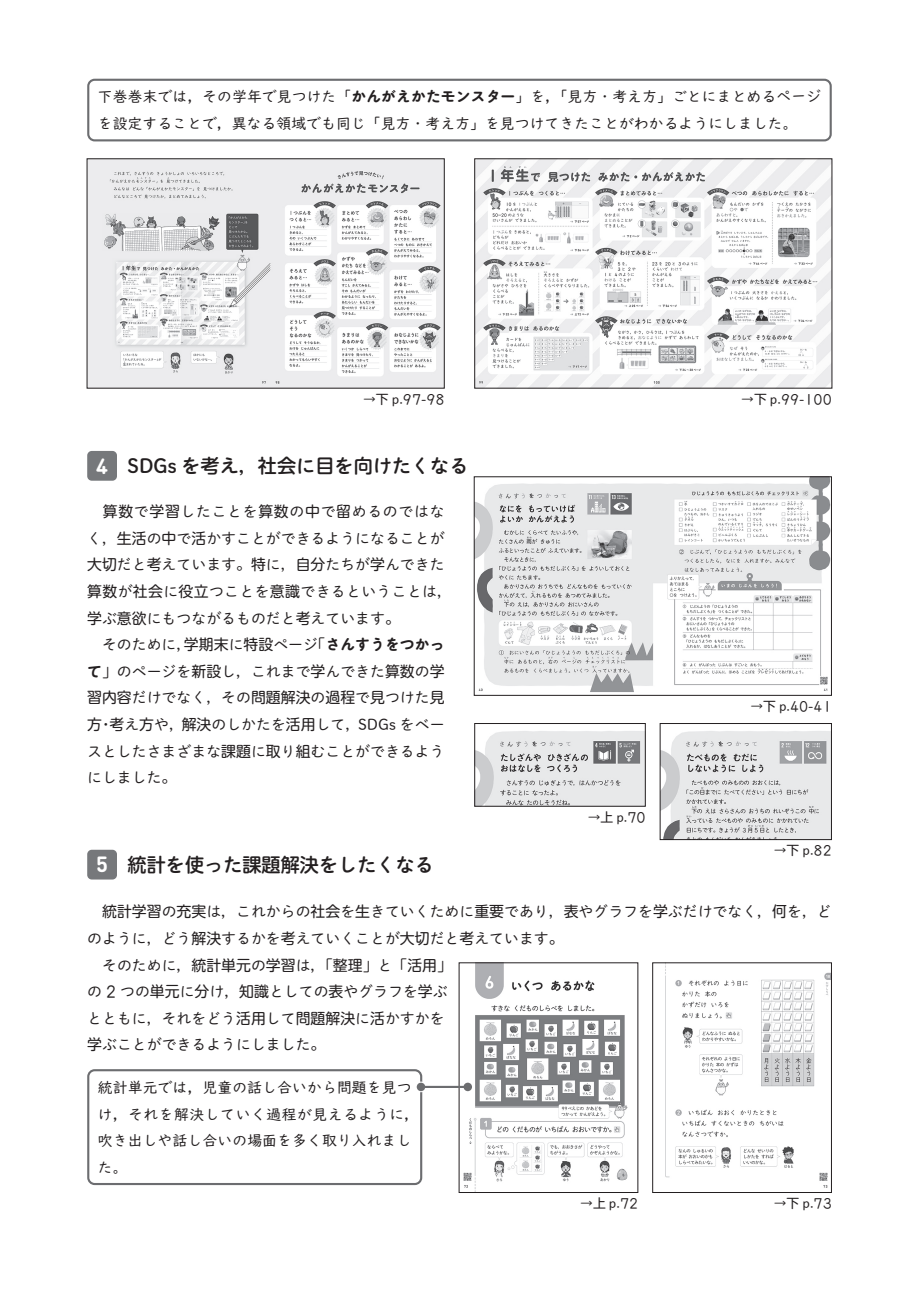
<style>
.page{position:relative;width:919px;height:1289px;background:#fff}
.page>*{position:absolute;margin:0;border:0;box-sizing:border-box;transform-origin:0 0}
.t1{font:700 21.75px "DIN Round Pro";color:#fff}
.t2{font:19.2px "Shuei M Go Std B";color:#231f20}
.t3{font:14.85px/26.5px "Shuei M Go Std L";color:#231f20}
.t4{font:14.85px/26.5px "UD Digi Kyokasho Pro N";color:#231f20}
.t5{font:14.85px "UD Shin M Go Pro";color:#231f20}
.t6{font:700 14.85px "Maru Anti Std De";color:#231f20}
.t7{font:12.75px "Shuei M Go Std L";color:#231f20}
.t8{font:12.15px "MOG Suuji It K40";color:#231f20}
.s1{font-family:"Maru Anti Std De";font-weight:700}
.s2{font-family:"UD Shin M Go Pro"}
.s3{font-family:"MOG Suuji It K40";font-size:12.15px}
.s4{font-family:"UD Shin M Go Pro";font-weight:500}
.s5{font-family:"Shuei M Go Std L";font-weight:400}
.s6{font-family:"Shuei M Go Std L"}
.s7{font-family:"Shuei M Go Std L";font-size:12.75px}
.s8{font-family:"UD Shin M Go Pro";font-size:12.75px}
.s9{font-family:"MOG Suuji It K40";font-size:14.1px}
</style>
<div class="page">
<img style="left:460px;top:964px;width:168px;height:225px">
<div style="left:87px;top:451px;width:30px;height:29px;background:#76787b;border-radius:5px"></div>
<div style="left:87px;top:849px;width:30px;height:30px;background:#76787b;border-radius:5px"></div>
<div style="left:87px;top:79px;width:744px;height:62px;border:2px solid #6c6d70;border-radius:6px"></div>
<div style="left:87px;top:1069px;width:335px;height:115px;border:2px solid #6c6d70;border-radius:6px"></div>
<svg style="left:462px;top:1081px;width:11px;height:11px"></svg>
<hr style="left:421px;top:1085px;width:47px;height:2px;background:#6c6d70">
<div style="left:416px;top:1082px;width:9px;height:9px;background:#6c6d70;border-radius:50%"></div>
<div style="left:463px;top:1082px;width:9px;height:9px;background:#6c6d70;border-radius:50%"></div>
<img style="left:476px;top:478px;width:353px;height:214px">
<img style="left:89px;top:160px;width:353px;height:226px">
<div style="left:87px;top:158px;width:357px;height:230px;border:1px solid #231f20"></div>
<img style="left:476px;top:160px;width:354px;height:226px">
<div style="left:474px;top:158px;width:358px;height:230px;border:1px solid #231f20"></div>
<img style="left:476px;top:731px;width:167px;height:73px">
<div style="left:474px;top:723px;width:171px;height:83px;border:1px solid #231f20"></div>
<img style="left:661px;top:731px;width:168px;height:106px">
<div style="left:659px;top:723px;width:172px;height:116px;border:1px solid #231f20"></div>
<img style="left:665px;top:964px;width:164px;height:224px">
<p class="t4" style="left:98px;top:83px;width:724px">下巻巻末では，その学年で見つけた「<span class="s1">かんがえかたモンスター</span>」を「，見方・考え方」ごとにまとめるページを設定することで，異なる領域でも同じ「見方・考え方」を見つけてきたことがわかるようにしました。</p>
<h1 class="t1" style="left:96px;top:450px;width:13px">4</h1>
<p class="t7" style="left:363px;top:390px;width:83px">→<span class="s2">下</span> p.<span class="s3">97</span>-<span class="s3">98</span></p>
<p class="t2" style="left:128px;top:451px;width:342px">SDGs を<span class="s4">考</span>え，<span class="s4">社会</span>に<span class="s4">目</span>を<span class="s4">向</span>けたくなる</p>
<p class="t3" style="left:87px;top:498px;width:366px"><span class="s2">　算数</span>で<span class="s2">学習</span>したことを<span class="s2">算数</span>の<span class="s2">中</span>で<span class="s2">留</span>めるのではなく，<span class="s2">生活</span>の<span class="s2">中</span>で<span class="s2">活</span>かすことができるようになることが<span class="s2">大切</span>だと<span class="s2">考</span>えています。<span class="s2">特</span>に，<span class="s2">自分</span>たちが<span class="s2">学</span>んできた<span class="s2">算数</span>が<span class="s2">社会</span>に<span class="s2">役立</span>つことを<span class="s2">意識</span>できるということは，<span class="s2">学</span>ぶ<span class="s2">意欲</span>にもつながるものだと<span class="s2">考</span>えています。</p>
<p class="t6" style="left:310px;top:633px;width:135px"><span class="s5">「</span>さんすうをつかっ</p>
<p class="t5" style="left:184px;top:632px;width:135px">学期末<span class="s6">に</span>特設<span class="s6">ページ</span></p>
<p class="t3" style="left:102px;top:630px;width:91px">そのために，</p>
<p class="t3" style="left:87px;top:657px;width:359px"><span class="s1">て</span>」のページを<span class="s2">新設</span>し，これまで<span class="s2">学</span>んできた<span class="s2">算数</span>の<span class="s2">学</span></p>
<p class="t3" style="left:87px;top:684px;width:359px"><span class="s2">習内容</span>だけでなく，その<span class="s2">問題解決</span>の<span class="s2">過程</span>で<span class="s2">見</span>つけた<span class="s2">見</span></p>
<p class="t3" style="left:358px;top:710px;width:88px">SDGs をベー</p>
<p class="t5" style="left:87px;top:712px;width:16px">方</p>
<p class="t3" style="left:87px;top:737px;width:359px">スとしたさまざまな<span class="s2">課題</span>に<span class="s2">取</span>り<span class="s2">組</span>むことができるようにしました。</p>
<p class="t3" style="left:109px;top:710px;width:76px"><span class="s2">考</span>え<span class="s2">方</span>や，</p>
<p class="t3" style="left:182px;top:710px;width:180px"><span class="s2">解決</span>のしかたを<span class="s2">活用</span>して，</p>
<p class="t3" style="left:98px;top:710px;width:16px">・</p>
<h1 class="t1" style="left:96px;top:849px;width:13px">5</h1>
<p class="t2" style="left:128px;top:850px;width:308px"><span class="s4">統計</span>を<span class="s4">使</span>った<span class="s4">課題解決</span>をしたくなる</p>
<p class="t8" style="left:741px;top:392px;width:92px"><span class="s7">→</span><span class="s8">下</span> <span class="s7">p.</span>99<span class="s7">-</span>100</p>
<p class="t7" style="left:587px;top:808px;width:59px">→<span class="s2">上</span> p.<span class="s3">70</span></p>
<p class="t7" style="left:750px;top:697px;width:83px">→<span class="s2">下</span> p.<span class="s3">40</span>-<span class="s3">41</span></p>
<p class="t7" style="left:773px;top:841px;width:59px">→<span class="s2">下</span> p.<span class="s3">82</span></p>
<p class="t3" style="left:87px;top:898px;width:746px"><span class="s2">　統計学習</span>の<span class="s2">充実</span>は，これからの<span class="s2">社会</span>を<span class="s2">生</span>きていくために<span class="s2">重要</span>であり，<span class="s2">表</span>やグラフを<span class="s2">学</span>ぶだけでなく，<span class="s2">何</span>を，ど</p>
<p class="t3" style="left:87px;top:924px;width:478px">のように，どう<span class="s2">解決</span>するかを<span class="s2">考</span>えていくことが<span class="s2">大切</span>だと<span class="s2">考</span>えています。</p>
<p class="t3" style="left:102px;top:951px;width:351px">そのために，<span class="s2">統計単元</span>の<span class="s2">学習</span>は「，<span class="s2">整理</span>」と「<span class="s2">活用</span>「</p>
<p class="t3" style="left:87px;top:977px;width:362px">の <span class="s9">2</span> つの<span class="s2">単元</span>に<span class="s2">分</span>け，<span class="s2">知識</span>としての<span class="s2">表</span>やグラフを<span class="s2">学</span>ぶ</p>
<p class="t3" style="left:87px;top:1004px;width:359px">とともに，それをどう<span class="s2">活用</span>して<span class="s2">問題解決</span>に<span class="s2">活</span>かすかを</p>
<p class="t3" style="left:87px;top:1030px;width:240px"><span class="s2">学</span>ぶことができるようにしました。</p>
<p class="t4" style="left:98px;top:1073px;width:323px">統計単元では，児童の話し合いから問題を見つけ，それを解決していく過程が見えるように，吹き出しや話し合いの場面を多く取り入れました。</p>
<p class="t7" style="left:580px;top:1194px;width:59px">→<span class="s2">上</span> p.<span class="s3">72</span></p>
<p class="t7" style="left:773px;top:1194px;width:59px">→<span class="s2">下</span> p.<span class="s3">73</span></p>
</div>
